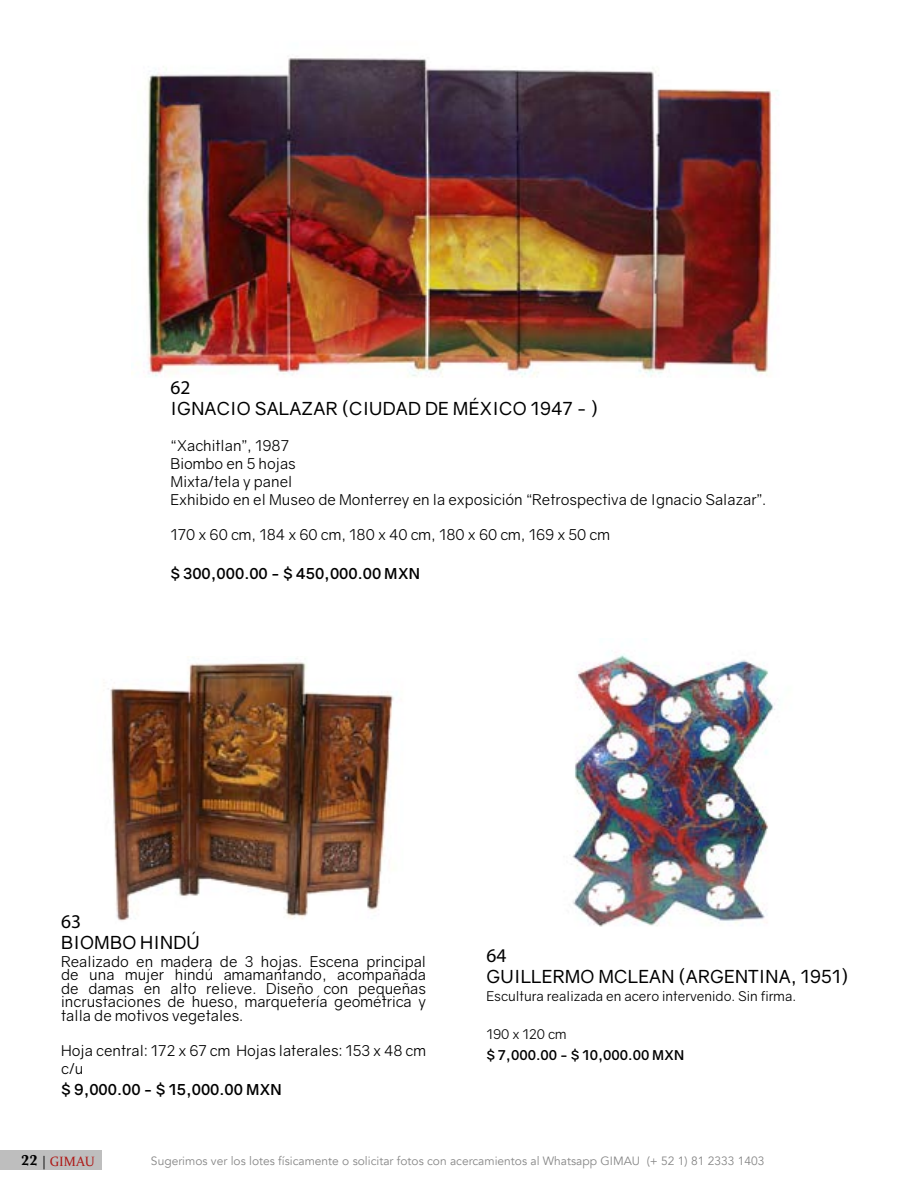
<style>
.page{position:relative;width:918px;height:1188px;background:#fff}
.page>*{position:absolute;margin:0;border:0;box-sizing:border-box;transform-origin:0 0}
.t1{font:19.5px "Myriad Pro";color:#000}
.t2{font:18px "Gravity";letter-spacing:.01em;color:#000}
.t3{font:15px/13.5px "Gravity";color:#000}
.t4{font:700 15px "Gravity";color:#000}
.t5{font:13.5px "Gravity";color:#000}
.t6{font:700 13.5px "Gravity";color:#000}
.t7{font:13.5px "Constantia";color:#ae1917}
.t8{font:12px "Avenir";color:#878787}
.s1{font-family:"Baskerville";font-weight:700;font-size:15px;color:#000}
.s2{color:#000}
</style>
<div class="page">
<div style="left:0;top:1150px;width:102px;height:20px;background:#bebebe"></div>
<img style="left:147px;top:58px;width:631px;height:319px">
<img style="left:108px;top:662px;width:289px;height:259px">
<img style="left:572px;top:654px;width:203px;height:273px">
<h1 class="t1" style="left:170px;top:376px;width:22px">62</h1>
<p class="t2" style="left:171px;top:398px;width:430px">IGNACIO SALAZAR (CIUDAD DE MÉXICO 1947 - )</p>
<p class="t3" style="left:170px;top:437px;width:597px;line-height:17.7px">“Xachitlan”, 1987<br>Biombo en 5 hojas<br>Mixta/tela y panel<br>Exhibido en el Museo de Monterrey en la exposición “Retrospectiva de Ignacio Salazar”.</p>
<p class="t3" style="left:170px;top:528px;width:441px">170 x 60 cm, 184 x 60 cm, 180 x 40 cm, 180 x 60 cm, 169 x 50 cm</p>
<p class="t4" style="left:170px;top:564px;width:251px">$ 300,000.00 - $ 450,000.00 MXN</p>
<h1 class="t1" style="left:61px;top:909px;width:22px">63</h1>
<p class="t2" style="left:61px;top:931px;width:140px">BIOMBO HINDÚ</p>
<p class="t3" style="left:61px;top:955px;width:366px;text-align:justify">Realizado en madera de 3 hojas. Escena principal de una mujer hindú amamantando, acompañada de damas en alto relieve. Diseño con pequeñas incrustaciones de hueso, marquetería geométrica y talla de motivos vegetales.</p>
<p class="t3" style="left:61px;top:1042px;width:366px;line-height:18px">Hoja central: 172 x 67 cm Hojas laterales: 153 x 48 cm c/u</p>
<p class="t4" style="left:61px;top:1080px;width:222px">$ 9,000.00 - $ 15,000.00 MXN</p>
<h1 class="t1" style="left:486px;top:943px;width:22px">64</h1>
<p class="t2" style="left:487px;top:965px;width:364px">GUILLERMO MCLEAN (ARGENTINA, 1951)</p>
<p class="t5" style="left:486px;top:988px;width:311px">Escultura realizada en acero intervenido. Sin firma.</p>
<p class="t5" style="left:486px;top:1026px;width:82px">190 x 120 cm</p>
<p class="t6" style="left:486px;top:1047px;width:199px">$ 7,000.00 - $ 10,000.00 MXN</p>
<p class="t7" style="left:21px;top:1152px;width:75px"><span class="s1">22</span> <span class="s2">|</span> GIMAU</p>
<p class="t8" style="left:151px;top:1154px;width:615px">Sugerimos ver los lotes físicamente o solicitar fotos con acercamientos al Whatsapp GIMAU (+ 52 1) 81 2333 1403</p>
</div>
